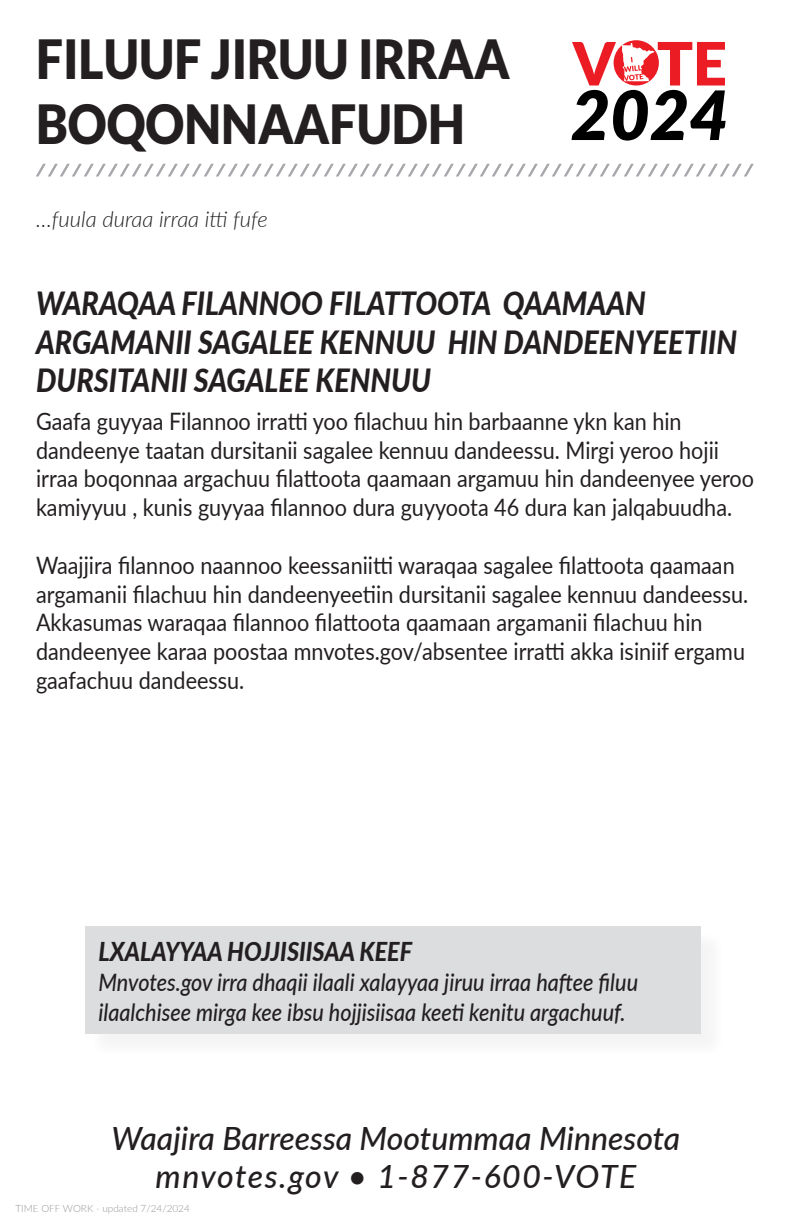
<style>
.page{position:relative;width:792px;height:1224px;background:#fff}
.page>*{position:absolute;margin:0;border:0;box-sizing:border-box;transform-origin:0 0}
.t1{font:italic 900 68.2px "Lato";color:#000}
.t2{font:900 54px/64.8px "Lato";color:#231f20;scale:.9 1}
.Heading{font:italic 800 32px/38.4px "Lato";color:#231f20;scale:.9 1}
.t3{font:italic 500 32px/38.4px "Lato";color:#231f20;text-align:center}
.Heading-2{font:italic 800 26px "Lato";color:#231f20;scale:.9 1}
.Body{font:24px/28.8px "Lato";color:#231f20;scale:.9 1}
.Body-2{font:italic 500 24px/30px "Lato";color:#231f20;scale:.9 1}
.Body-3{font:italic 300 22px "Lato";color:#231f20}
.t4{font:300 10px "Lato";color:#939598}
</style>
<div class="page">
<svg style="left:572px;top:42px;width:44px;height:44px"></svg>
<div style="left:614px;top:40px;width:45px;height:46px;background:#ec1c24;border-radius:50%"></div>
<svg style="left:622px;top:42px;width:103px;height:44px"></svg>
<svg style="left:40px;top:164px;width:712px;height:12px"></svg>
<div style="left:88px;top:930px;width:638px;height:129px;background:#f8f8f8"></div>
<div style="left:85px;top:927px;width:616px;height:107px;background:#dcdddf"></div>
<p class="t2" style="left:36px;top:26px;width:528px">FILUUF JIRUU IRRAA<br>BOQONNAAFUDH</p>
<p class="Body-3" style="left:36px;top:203px;width:233px">…fuula duraa irraa itti fufe</p>
<p class="t1" style="left:571px;top:64px;width:160px">2024</p>
<p class="Heading" style="left:36px;top:283px;width:781px">WARAQAA FILANNOO FILATTOOTA QAAMAAN<br>ARGAMANII SAGALEE KENNUU HIN DANDEENYEETIIN<br>DURSITANII SAGALEE KENNUU</p>
<p class="Body" style="left:36px;top:406px;width:799px">Gaafa guyyaa Filannoo irratti yoo filachuu hin barbaanne ykn kan hin dandeenye taatan dursitanii sagalee kennuu dandeessu. Mirgi yeroo hojii irraa boqonnaa argachuu filattoota qaamaan argamuu hin dandeenyee yeroo kamiyyuu , kunis guyyaa filannoo dura guyyoota 46 dura kan jalqabuudha.</p>
<p class="Body" style="left:36px;top:550px;width:793px">Waajjira filannoo naannoo keessaniitti waraqaa sagalee filattoota qaamaan argamanii filachuu hin dandeenyeetiin dursitanii sagalee kennuu dandeessu.<br>Akkasumas waraqaa filannoo filattoota qaamaan argamanii filachuu hin dandeenyee karaa poostaa mnvotes.gov/absentee irratti akka isiniif ergamu gaafachuu dandeessu.</p>
<p class="Heading-2" style="left:98px;top:932px;width:350px">LXALAYYAA HOJJISIISAA KEEF</p>
<p class="Body-2" style="left:98px;top:966px;width:601px">Mnvotes.gov irra dhaqii ilaali xalayyaa jiruu irraa haftee filuu ilaalchisee mirga kee ibsu hojjisiisaa keeti kenitu argachuuf.</p>
<p class="t3" style="left:112px;top:1118px;width:570px">Waajira Barreessa Mootummaa Minnesota mnvotes.gov • 1-877-600-VOTE</p>
<p class="t4" style="left:15px;top:1202px;width:176px">TIME OFF WORK - updated 7/24/2024</p>
</div>
